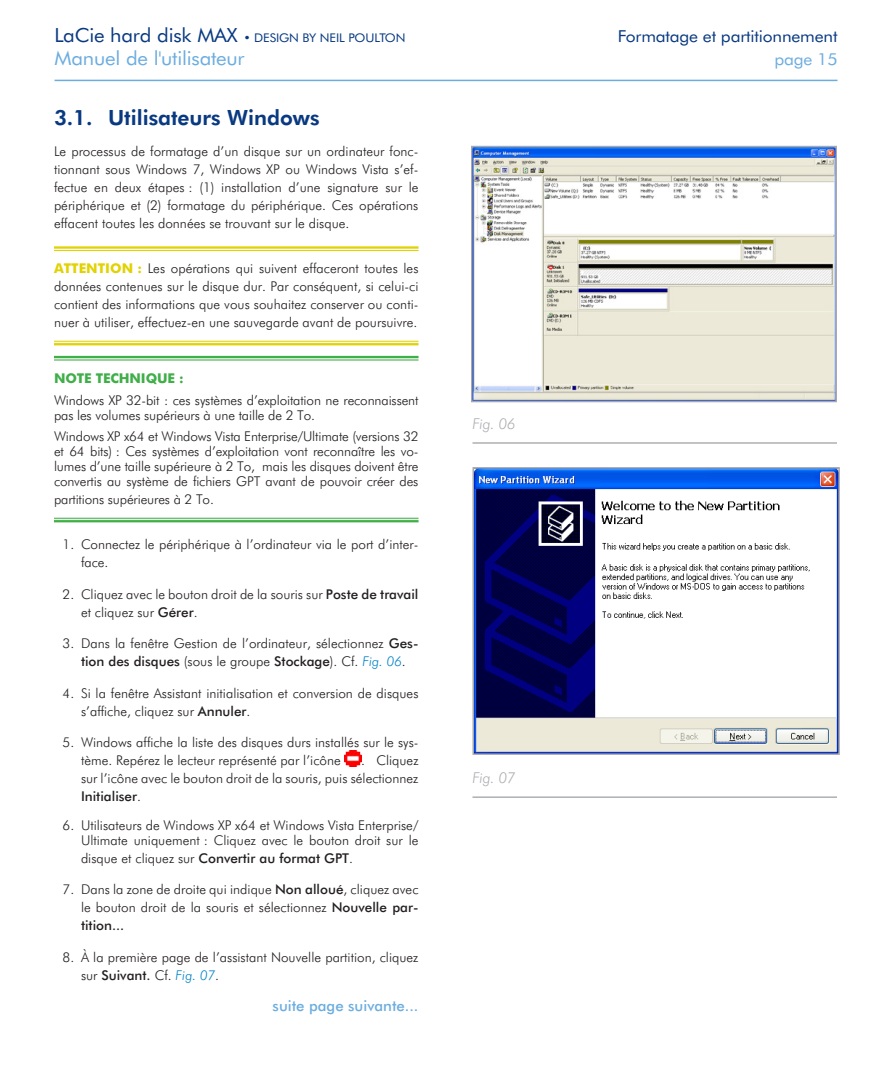
<style>
.page{position:relative;width:891px;height:1080px;background:#fff}
.page>*{position:absolute;margin:0;border:0;box-sizing:border-box;transform-origin:0 0}
._1_1_Heading{font:800 21px "Futura BT";color:#083981}
.t1{font:19.5px "Futura BT";letter-spacing:-.01em;color:#6caddf;scale:1.05 1}
.t2{font:16.5px "Futura BT";letter-spacing:-.01em;color:#083981;scale:1.05 1}
.t3{font:16.5px "Futura BT";letter-spacing:-.01em;color:#6caddf;scale:1.05 1}
.continued{font:500 15px "Futura BT";color:#6caddf}
.t4{font:italic 300 15px "Futura BT";color:#aeafb3}
.Numbering_123{font:300 13.5px/18px "Futura BT";color:#231f20}
.Tech_note__end{font:300 13.5px/18px "Futura BT";letter-spacing:-.01em;color:#231f20;text-align:justify}
.Caution_note{font:300 13.5px/18px "Futura BT";color:#231f20;text-align:justify}
.Note__middle{font:300 13.5px/15px "Futura BT";letter-spacing:-.01em;color:#231f20}
.Numbering_123-2{font:500 13.5px "Futura BT";color:#231f20}
.Tech_note__begin{font:700 13.5px "Futura BT";letter-spacing:-.01em;color:#40ae49}
.t5{font:12px "Futura BT";letter-spacing:-.01em;color:#083981;scale:1.05 1}
.s1{font-size:19.5px}
.s2{font-weight:700;color:#e1d201}
.s3{font-weight:500}
.s4{font-style:italic;color:#0082c8}
.s5{font-weight:300}
</style>
<div class="page">
<hr style="left:55px;top:80px;width:783px;height:1px;background:#6caddf">
<div style="left:54px;top:246px;width:364px;height:5px;background:#fbf9e6"></div>
<hr style="left:54px;top:246px;width:364px;height:3px;background:#e1d201">
<hr style="left:54px;top:250px;width:364px;height:1px;background:#e1d201">
<hr style="left:54px;top:341px;width:364px;height:4px;background:#fbf9e6">
<hr style="left:54px;top:341px;width:364px;height:1px;background:#e1d201">
<hr style="left:54px;top:343px;width:364px;height:2px;background:#e1d201">
<svg style="left:54px;top:358px;width:364px;height:2px"></svg>
<hr style="left:54px;top:356px;width:364px;height:2px;background:#40ae49">
<hr style="left:54px;top:360px;width:364px;height:1px;background:#40ae49">
<hr style="left:54px;top:518px;width:364px;height:4px;background:#eaf4e7">
<hr style="left:54px;top:518px;width:364px;height:1px;background:#40ae49">
<hr style="left:54px;top:520px;width:364px;height:2px;background:#40ae49">
<img style="left:345px;top:750px;width:16px;height:17px">
<svg style="left:471px;top:145px;width:366px;height:258px"></svg>
<svg style="left:472px;top:467px;width:368px;height:288px"></svg>
<hr style="left:472px;top:442px;width:365px;height:2px;background:#aeafb3">
<hr style="left:472px;top:796px;width:365px;height:2px;background:#aeafb3">
<p class="t5" style="left:55px;top:30px;width:336px"><span class="s1">LaCie hard disk MAX</span> • DESIGN BY NEIL POULTON</p>
<p class="t2" style="left:618px;top:26px;width:211px">Formatage et partitionnement</p>
<h2 class="t1" style="left:55px;top:47px;width:183px">Manuel de l'utilisateur</h2>
<p class="t3" style="left:774px;top:49px;width:62px">page 15</p>
<p class="_1_1_Heading" style="left:54px;top:105px;width:267px">3.1. Utilisateurs Windows</p>
<p class="Tech_note__end" style="left:54px;top:142px;width:366px">Le processus de formatage d’un disque sur un ordinateur fonc&shy;tionnant sous Windows 7, Windows XP ou Windows Vista s’ef&shy;fectue en deux étapes : (1) installation d’une signature sur le périphérique et (2) formatage du périphérique. Ces opérations effacent toutes les données se trouvant sur le disque.</p>
<p class="Caution_note" style="left:54px;top:259px;width:366px"><span class="s2">ATTENTION :</span> Les opérations qui suivent effaceront toutes les données contenues sur le disque dur. Par conséquent, si celui-ci contient des informations que vous souhaitez conserver ou conti&shy;nuer à utiliser, effectuez-en une sauvegarde avant de poursuivre.</p>
<p class="Tech_note__begin" style="left:54px;top:370px;width:131px">NOTE TECHNIQUE :</p>
<p class="Note__middle" style="left:54px;top:392px;width:366px">Windows XP 32-bit : ces systèmes d’exploitation ne reconnaissent pas les volumes supérieurs à une taille de 2 To.</p>
<p class="Tech_note__end" style="left:54px;top:429px;width:366px;line-height:15px">Windows XP x64 et Windows Vista Enterprise/Ultimate (versions 32 et 64 bits) : Ces systèmes d’exploitation vont reconnaître les vo&shy;lumes d’une taille supérieure à 2 To, mais les disques doivent être convertis au système de fichiers GPT avant de pouvoir créer des</p>
<p class="Tech_note__end" style="left:54px;top:490px;width:161px">partitions supérieures à 2 To.</p>
<p class="Numbering_123" style="left:81px;top:535px;width:339px;text-indent:-18px">1. Connectez le périphérique à l’ordinateur via le port d’inter&shy;face.</p>
<p class="Numbering_123" style="left:81px;top:585px;width:339px;text-indent:-18px">2. Cliquez avec le bouton droit de la souris sur <span class="s3">Poste de travail </span>et cliquez sur <span class="s3">Gérer</span>.</p>
<p class="Numbering_123" style="left:63px;top:634px;width:357px;text-align:center">3. Dans la fenêtre Gestion de l’ordinateur, sélectionnez <span class="s3">Ges&shy;tion des disques</span> (sous le groupe <span class="s3">Stockage</span>). Cf. <span class="s4">Fig. 06</span>.</p>
<p class="Numbering_123" style="left:81px;top:684px;width:339px;text-indent:-18px">4. Si la fenêtre Assistant initialisation et conversion de disques s’affiche, cliquez sur <span class="s3">Annuler</span>.</p>
<p class="Numbering_123" style="left:81px;top:733px;width:339px;text-indent:-18px">5. Windows affiche la liste des disques durs installés sur le sys&shy;tème. Repérez le lecteur représenté par l’icône</p>
<p class="Numbering_123" style="left:81px;top:751px;width:339px;text-align:justify;text-indent:280px">. Cliquez sur l’icône avec le bouton droit de la souris, puis sélectionnez <span class="s3">Initialiser</span>.</p>
<p class="Numbering_123" style="left:63px;top:817px;width:357px;line-height:15px;text-align:right">6. Utilisateurs de Windows XP x64 et Windows Vista Enterprise/<br>Ultimate uniquement : Cliquez avec le bouton droit sur le</p>
<p class="Numbering_123-2" style="left:81px;top:850px;width:274px"><span class="s5">disque et cliquez sur</span> Convertir au format GPT<span class="s5">.</span></p>
<p class="Numbering_123" style="left:81px;top:880px;width:339px;text-align:justify;text-indent:-18px">7. Dans la zone de droite qui indique <span class="s3">Non alloué</span>, cliquez avec le bouton droit de la souris et sélectionnez <span class="s3">Nouvelle par&shy;tition...</span></p>
<p class="Numbering_123" style="left:81px;top:948px;width:339px;text-indent:-18px">8. À la première page de l’assistant Nouvelle partition, cliquez sur <span class="s3">Suivant.</span> Cf. <span class="s4">Fig. 07</span>.</p>
<p class="continued" style="left:273px;top:997px;width:147px">suite page suivante...</p>
<p class="t4" style="left:472px;top:414px;width:45px">Fig. 06</p>
<p class="t4" style="left:472px;top:769px;width:45px">Fig. 07</p>
</div>
